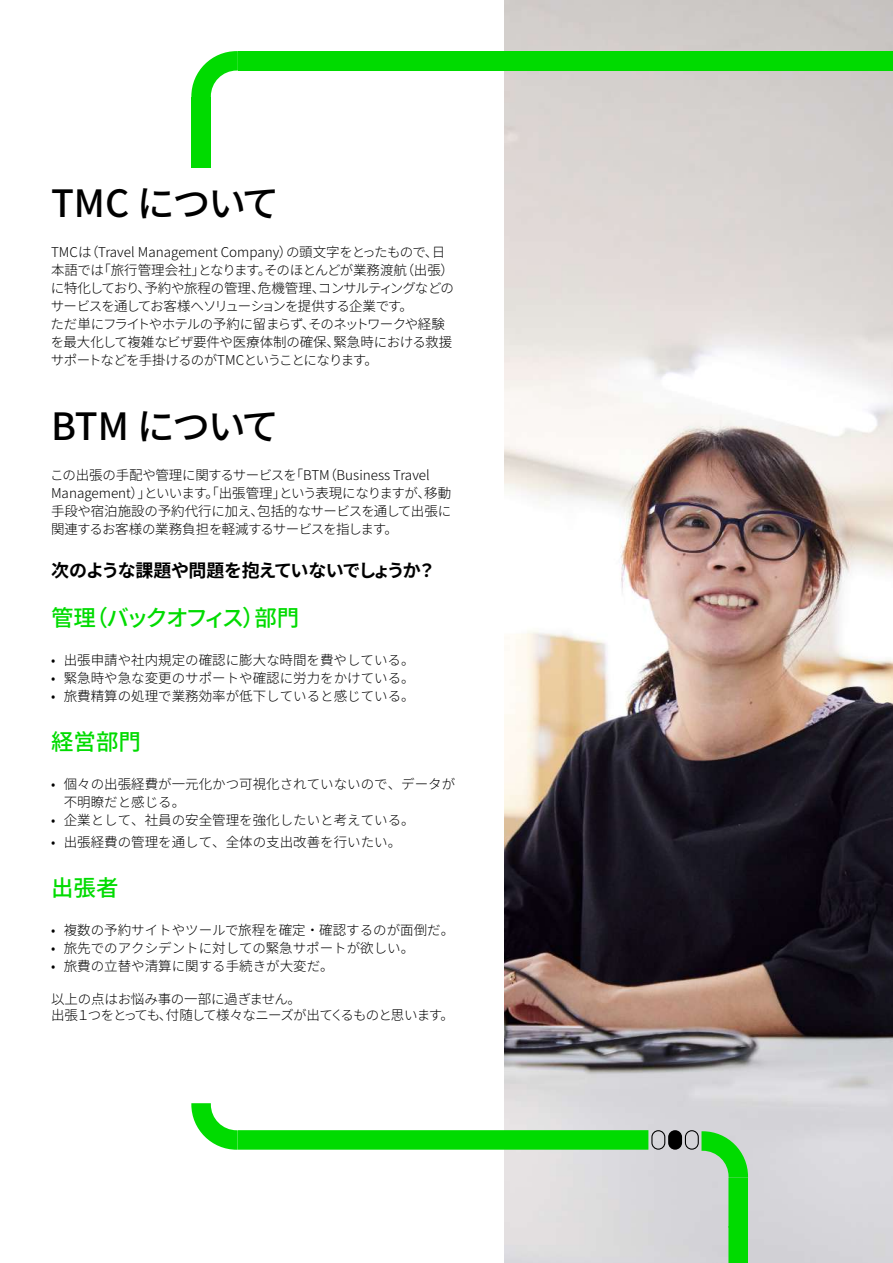
<style>
.page{position:relative;width:893px;height:1263px;background:#fff}
.page>*{position:absolute;margin:0;border:0;box-sizing:border-box;transform-origin:0 0}
.t1{font:500 37.5px "Noto Sans JP";letter-spacing:-.05em;color:#000}
.t2{font:500 22.5px "Noto Sans JP";letter-spacing:-.135em;color:#00db00}
.t3{font:500 22.5px "Noto Sans JP";color:#00db00}
.t4{font:700 18px "Noto Sans JP";letter-spacing:-.04em;color:#000}
.t5{font:300 13.5px/18px "Noto Sans JP";color:#000}
.t6{font:300 13.5px/18px "Noto Sans JP";letter-spacing:-.035em;color:#000}
.t7{font:300 13.5px/18px "Noto Sans JP";letter-spacing:-.02em;color:#000}
.t8{font:300 13.5px/16.2px "Noto Sans JP";letter-spacing:-.05em;color:#000}
</style>
<div class="page">
<img style="left:505px;top:0;width:388px;height:1263px">
<svg style="left:191px;top:1103px;width:557px;height:160px"></svg>
<div style="left:287px;top:51px;width:606px;height:20px;background:#00db00"></div>
<div style="left:238px;top:51px;width:49px;height:20px;background:#00db00"></div>
<svg style="left:191px;top:51px;width:47px;height:47px"></svg>
<div style="left:191px;top:98px;width:20px;height:70px;background:#00db00"></div>
<h1 class="t1" style="left:51px;top:182px;width:230px">TMC について</h1>
<p class="t6" style="left:51px;top:243px;width:405px">TMCは（Travel Management Company）の頭文字をとったもので、日本語では「旅行管理会社」となります。そのほとんどが業務渡航（出張）に特化しており、予約や旅程の管理、危機管理、コンサルティングなどのサービスを通してお客様へソリューションを提供する企業です。<br>ただ単にフライトやホテルの予約に留まらず、そのネットワークや経験を最大化して複雑なビザ要件や医療体制の確保、緊急時における救援サポートなどを手掛けるのがTMCということになります。</p>
<h1 class="t1" style="left:51px;top:405px;width:229px">BTM について</h1>
<p class="t7" style="left:50px;top:466px;width:403px">この出張の手配や管理に関するサービスを「BTM（Business Travel Management）」といいます。「出張管理」という表現になりますが、移動手段や宿泊施設の予約代行に加え、包括的なサービスを通して出張に関連するお客様の業務負担を軽減するサービスを指します。</p>
<h3 class="t4" style="left:51px;top:560px;width:386px">次のような課題や問題を抱えていないでしょうか？</h3>
<h2 class="t2" style="left:51px;top:605px;width:250px">管理（バックオフィス）部門</h2>
<p class="t5" style="left:51px;top:652px;width:365px">• 出張申請や社内規定の確認に膨大な時間を費やしている。</p>
<p class="t5" style="left:51px;top:670px;width:365px">• 緊急時や急な変更のサポートや確認に労力をかけている。</p>
<p class="t5" style="left:51px;top:688px;width:365px">• 旅費精算の処理で業務効率が低下していると感じている。</p>
<h2 class="t3" style="left:51px;top:729px;width:91px">経営部門</h2>
<p class="t5" style="left:64px;top:776px;width:393px;text-indent:-13px">• 個々の出張経費が一元化かつ可視化されていないので、データが不明瞭だと感じる。</p>
<p class="t5" style="left:51px;top:812px;width:365px">• 企業として、社員の安全管理を強化したいと考えている。</p>
<p class="t5" style="left:51px;top:833px;width:352px">• 出張経費の管理を通して、全体の支出改善を行いたい。</p>
<h2 class="t3" style="left:51px;top:875px;width:69px">出張者</h2>
<p class="t5" style="left:51px;top:922px;width:405px">• 複数の予約サイトやツールで旅程を確定・確認するのが面倒だ。</p>
<p class="t5" style="left:51px;top:940px;width:365px">• 旅先でのアクシデントに対しての緊急サポートが欲しい。</p>
<p class="t5" style="left:51px;top:958px;width:284px">• 旅費の立替や清算に関する手続きが大変だ。</p>
<p class="t8" style="left:51px;top:991px;width:405px">以上の点はお悩み事の一部に過ぎません。<br>出張１つをとっても、付随して様々なニーズが出てくるものと思います。</p>
</div>
